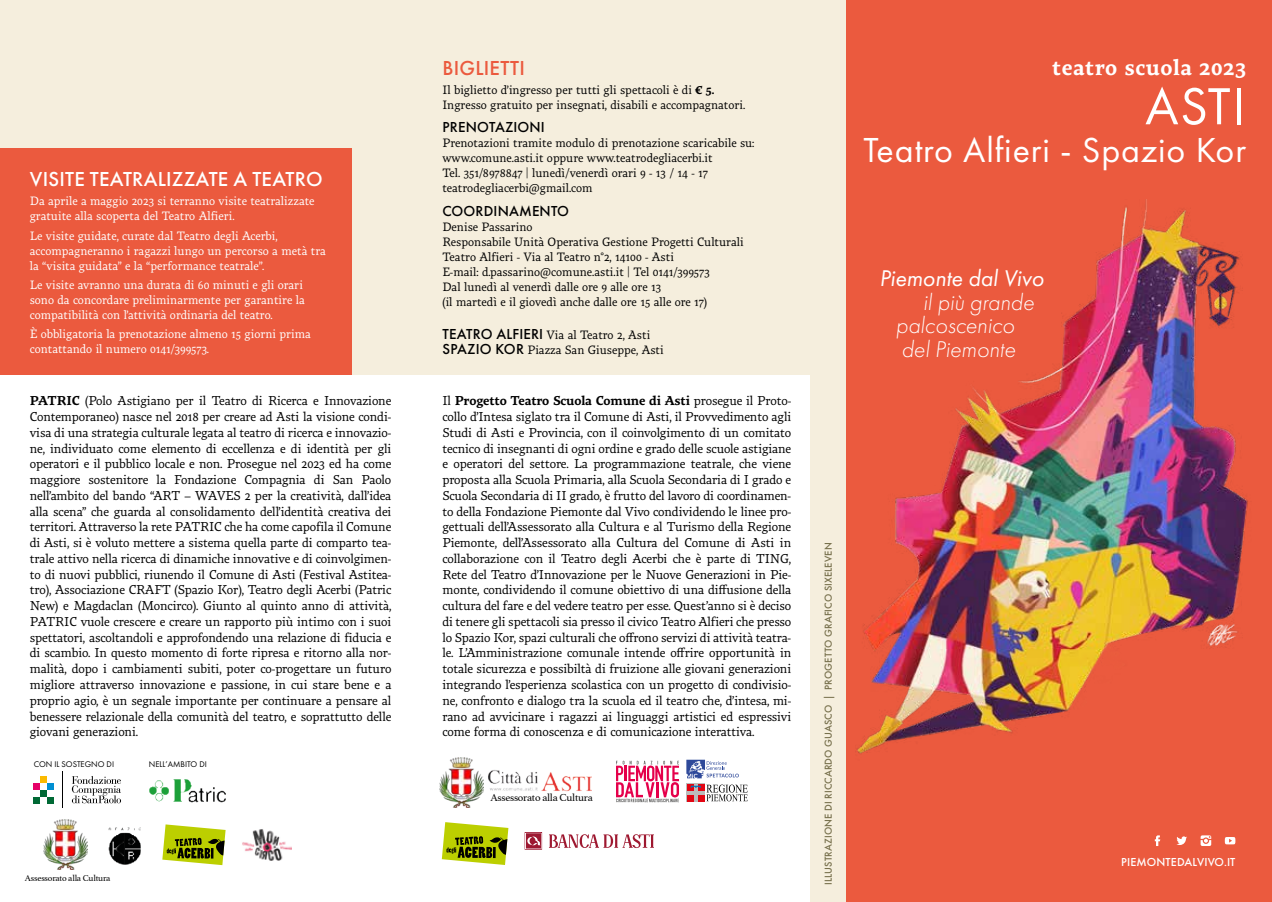
<style>
.page{position:relative;width:1272px;height:902px;background:#fff}
.page>*{position:absolute;margin:0;border:0;box-sizing:border-box;transform-origin:0 0}
.t1{font:54px "Futura PT";color:#fff}
.t2{font:36px "Futura PT";letter-spacing:.025em;color:#fff}
.t3{font:italic 300 23.55px/23.5px "Futura PT";color:#fff}
.t4{font:italic 23.55px "Futura PT";color:#fff}
.t5{font:700 21.75px "Tzimmes";letter-spacing:.025em;color:#fff}
.t6{font:500 21px "Futura PT";letter-spacing:.01em;color:#fff}
.t7{font:500 21px "Futura PT";letter-spacing:.01em;color:#eb5a3e}
.t8{font:500 15px "Futura PT";letter-spacing:.01em;color:#000}
.t9{font:12.75px/15.8px "Tzimmes";letter-spacing:-.01em;color:#000;text-align:justify}
.t10{font:12px/15px "Tzimmes";color:#000}
.t11{font:12px/15px "Tzimmes";color:#fff}
.t12{font:500 12px "Futura PT";letter-spacing:.01em;color:#fff}
.t13{font:10.8px "Athelas";letter-spacing:-.025em;color:#000}
.t14{font:500 10.5px "Futura PT";letter-spacing:.01em;color:#77704c}
.t15{font:9px "Athelas";letter-spacing:-.025em;color:#000}
.t16{font:8.55px "Futura PT";color:#000}
.s1{font-weight:700}
.s2{font-family:"Futura PT";font-weight:500;font-size:15px}
</style>
<div class="page">
<div style="left:0;top:0;width:846px;height:901px;background:#f5eedd"></div>
<div style="left:0;top:148px;width:351px;height:317px;background:#eb5a3e"></div>
<div style="left:0;top:375px;width:809px;height:526px;background:#fff"></div>
<div style="left:846px;top:0;width:425px;height:901px;background:#eb5a3e"></div>
<img style="left:855px;top:199px;width:393px;height:555px">
<svg style="left:1200px;top:835px;width:11px;height:10px"></svg>
<svg style="left:1154px;top:835px;width:6px;height:10px"></svg>
<svg style="left:1176px;top:836px;width:10px;height:8px"></svg>
<svg style="left:1224px;top:837px;width:11px;height:7px"></svg>
<svg style="left:524px;top:832px;width:18px;height:17px"></svg>
<svg style="left:549px;top:834px;width:105px;height:14px"></svg>
<svg style="left:442px;top:822px;width:66px;height:42px;background:#9da926"></svg>
<svg style="left:616px;top:760px;width:63px;height:42px"></svg>
<svg style="left:686px;top:783px;width:19px;height:19px"></svg>
<svg style="left:687px;top:784px;width:60px;height:17px"></svg>
<svg style="left:686px;top:759px;width:52px;height:19px"></svg>
<img style="left:440px;top:757px;width:151px;height:50px">
<img style="left:149px;top:779px;width:77px;height:23px">
<img style="left:242px;top:829px;width:50px;height:32px">
<img style="left:108px;top:827px;width:33px;height:36px">
<svg style="left:162px;top:824px;width:63px;height:41px;background:#a0ac2c"></svg>
<hr style="left:63px;top:771px;width:1px;height:37px;background:#000">
<svg style="left:34px;top:776px;width:13px;height:20px"></svg>
<div style="left:34px;top:796px;width:6px;height:7px;background:#006935"></div>
<div style="left:47px;top:783px;width:7px;height:6px;background:#008fd2"></div>
<div style="left:47px;top:796px;width:7px;height:7px;background:#006935"></div>
<svg style="left:72px;top:776px;width:49px;height:27px"></svg>
<img style="left:44px;top:819px;width:44px;height:50px">
<h3 class="t6" style="left:30px;top:166px;width:294px">VISITE TEATRALIZZATE A TEATRO</h3>
<p class="t11" style="left:30px;top:194px;width:286px">Da aprile a maggio 2023 si terranno visite teatralizzate gratuite alla scoperta del Teatro Alfieri.</p>
<p class="t11" style="left:30px;top:228px;width:297px">Le visite guidate, curate dal Teatro degli Acerbi, accompagneranno i ragazzi lungo un percorso a metà tra la “visita guidata” e la “performance teatrale”.</p>
<p class="t11" style="left:30px;top:277px;width:276px">Le visite avranno una durata di 60 minuti e gli orari sono da concordare preliminarmente per garantire la compatibilità con l’attività ordinaria del teatro.</p>
<p class="t11" style="left:30px;top:326px;width:283px">È obbligatoria la prenotazione almeno 15 giorni prima contattando il numero 0141/399573.</p>
<p class="t9" style="left:30px;top:393px;width:363px"><span class="s1">PATRIC</span> (Polo Astigiano per il Teatro di Ricerca e Innovazione Contemporaneo) nasce nel 2018 per creare ad Asti la visione condi&shy;visa di una strategia culturale legata al teatro di ricerca e innovazio&shy;ne, individuato come elemento di eccellenza e di identità per gli operatori e il pubblico locale e non. Prosegue nel 2023 ed ha come maggiore sostenitore la Fondazione Compagnia di San Paolo nell’ambito del bando “ART – WAVES 2 per la creatività, dall’idea alla scena” che guarda al consolidamento dell’identità creativa dei territori. Attraverso la rete PATRIC che ha come capofila il Comune di Asti, si è voluto mettere a sistema quella parte di comparto tea&shy;trale attivo nella ricerca di dinamiche innovative e di coinvolgimen&shy;to di nuovi pubblici, riunendo il Comune di Asti (Festival Astitea&shy;tro), Associazione CRAFT (Spazio Kor), Teatro degli Acerbi (Patric New) e Magdaclan (Moncirco). Giunto al quinto anno di attività, PATRIC vuole crescere e creare un rapporto più intimo con i suoi spettatori, ascoltandoli e approfondendo una relazione di fiducia e di scambio. In questo momento di forte ripresa e ritorno alla nor&shy;malità, dopo i cambiamenti subiti, poter co-progettare un futuro migliore attraverso innovazione e passione, in cui stare bene e a proprio agio, è un segnale importante per continuare a pensare al benessere relazionale della comunità del teatro, e soprattutto delle giovani generazioni.</p>
<p class="t16" style="left:34px;top:758px;width:82px">CON IL SOSTEGNO DI</p>
<p class="t16" style="left:149px;top:758px;width:60px">NELL’AMBITO DI</p>
<p class="t16" style="left:105px;top:758px;width:82px">CON IL SOSTEGNO DI</p>
<p class="t15" style="left:25px;top:871px;width:87px">Assessorato alla Cultura</p>
<h3 class="t7" style="left:442px;top:55px;width:84px">BIGLIETTI</h3>
<p class="t10" style="left:442px;top:82px;width:304px">Il biglietto d’ingresso per tutti gli spettacoli è di <span class="s1">€ 5.<br></span>Ingresso gratuito per insegnati, disabili e accompagnatori.</p>
<p class="t8" style="left:442px;top:118px;width:104px">PRENOTAZIONI</p>
<p class="t10" style="left:442px;top:136px;width:313px">Prenotazioni tramite modulo di prenotazione scaricabile su: www.comune.asti.it oppure www.teatrodegliacerbi.it<br>Tel. 351/8978847 | lunedì/venerdì orari 9 - 13 / 14 - 17 teatrodegliacerbi@gmail.com</p>
<p class="t8" style="left:442px;top:202px;width:128px">COORDINAMENTO</p>
<p class="t10" style="left:442px;top:219px;width:303px">Denise Passarino<br>Responsabile Unità Operativa Gestione Progetti Culturali Teatro Alfieri - Via al Teatro n°2, 14100 - Asti<br>E-mail: d.passarino@comune.asti.it | Tel 0141/399573<br>Dal lunedì al venerdì dalle ore 9 alle ore 13<br>(il martedì e il giovedì anche dalle ore 15 alle ore 17)</p>
<p class="t10" style="left:442px;top:327px;width:223px"><span class="s2">TEATRO ALFIERI</span> Via al Teatro 2, Asti<br><span class="s2">SPAZIO KOR</span> Piazza San Giuseppe, Asti</p>
<p class="t9" style="left:442px;top:393px;width:350px">Il <span class="s1">Progetto Teatro Scuola Comune di Asti</span> prosegue il Proto&shy;collo d’Intesa siglato tra il Comune di Asti, il Provvedimento agli Studi di Asti e Provincia, con il coinvolgimento di un comitato tecnico di insegnanti di ogni ordine e grado delle scuole astigiane e operatori del settore. La programmazione teatrale, che viene proposta alla Scuola Primaria, alla Scuola Secondaria di I grado e Scuola Secondaria di II grado, è frutto del lavoro di coordinamen&shy;to della Fondazione Piemonte dal Vivo condividendo le linee pro&shy;gettuali dell’Assessorato alla Cultura e al Turismo della Regione Piemonte, dell’Assessorato alla Cultura del Comune di Asti in collaborazione con il Teatro degli Acerbi che è parte di TING, Rete del Teatro d’Innovazione per le Nuove Generazioni in Pie&shy;monte, condividendo il comune obiettivo di una diffusione della cultura del fare e del vedere teatro per esse. Quest’anno si è deciso di tenere gli spettacoli sia presso il civico Teatro Alfieri che presso lo Spazio Kor, spazi culturali che offrono servizi di attività teatra&shy;le. L’Amministrazione comunale intende offrire opportunità in totale sicurezza e possibiltà di fruizione alle giovani generazioni integrando l’esperienza scolastica con un progetto di condivisio&shy;ne, confronto e dialogo tra la scuola ed il teatro che, d’intesa, mi&shy;rano ad avvicinare i ragazzi ai linguaggi artistici ed espressivi come forma di conoscenza e di comunicazione interattiva.</p>
<p class="t13" style="left:490px;top:789px;width:104px">Assessorato alla Cultura</p>
<h3 class="t5" style="left:1052px;top:53px;width:195px">teatro scuola 2023</h3>
<h1 class="t1" style="left:1144px;top:74px;width:102px">ASTI</h1>
<h2 class="t2" style="left:863px;top:128px;width:384px">Teatro Alfieri - Spazio Kor</h2>
<h3 class="t4" style="left:879px;top:264px;width:166px">Piemonte dal Vivo</h3>
<h3 class="t3" style="left:895px;top:290px;width:140px;text-indent:27px">il più grande palcoscenico del Piemonte</h3>
<p class="t14" style="left:822px;top:884px;width:344px;rotate:-90deg">ILLUSTRAZIONE DI RICCARDO GUASCO | PROGETTO GRAFICO SIXELEVEN</p>
<p class="t12" style="left:1121px;top:854px;width:116px">PIEMONTEDALVIVO.IT</p>
</div>
